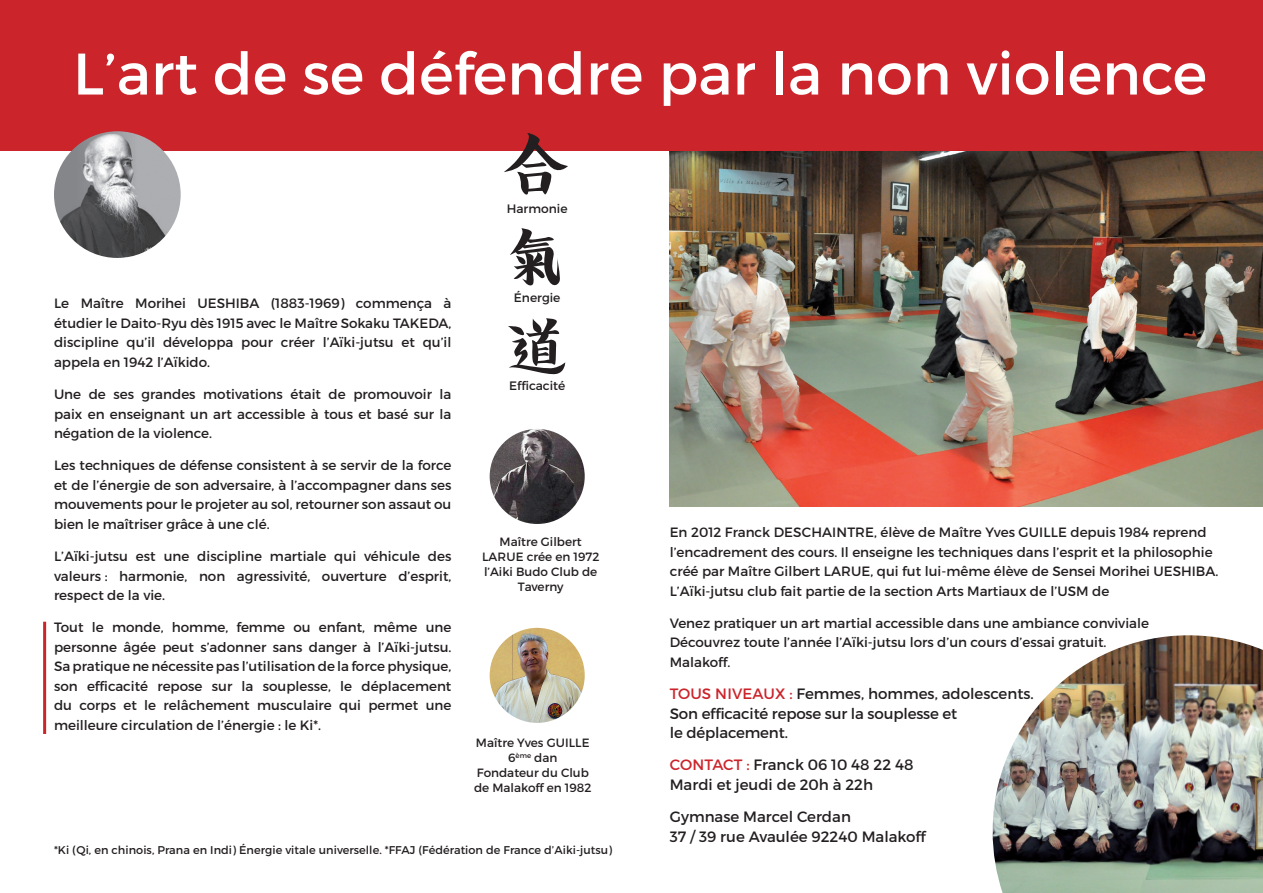
<style>
.page{position:relative;width:1263px;height:893px;background:#fff}
.page>*{position:absolute;margin:0;border:0;box-sizing:border-box;transform-origin:0 0}
.t1{font:58.5px "Montserrat";color:#fff}
.t2{font:15px/19.5px "Montserrat";color:#231f20}
.t3{font:13.5px/19.5px "Montserrat";color:#231f20;text-align:justify}
.t4{font:12.15px "Montserrat";color:#231f20}
.t5{font:12px/15px "Montserrat";color:#231f20;text-align:center}
.t6{font:11.25px "Montserrat";letter-spacing:.005em;color:#231f20}
.s1{color:#cb242b}
</style>
<div class="page">
<img style="left:669px;top:150px;width:594px;height:356px">
<div style="left:0;top:0;width:1263px;height:150px;background:#cb242b"></div>
<svg style="left:508px;top:318px;width:57px;height:57px"></svg>
<svg style="left:504px;top:133px;width:64px;height:62px"></svg>
<svg style="left:510px;top:228px;width:50px;height:58px"></svg>
<img style="left:54px;top:131px;width:127px;height:127px;border-radius:63px">
<img style="left:490px;top:429px;width:95px;height:95px;border-radius:48px">
<img style="left:490px;top:628px;width:95px;height:95px;border-radius:48px">
<img style="left:993px;top:635px;width:270px;height:258px">
<hr style="left:43px;top:622px;width:3px;height:112px;background:#cb242b">
<h1 class="t1" style="left:73px;top:38px;width:1136px">L’art de se défendre par la non violence</h1>
<p class="t4" style="left:507px;top:201px;width:62px">Harmonie</p>
<p class="t3" style="left:54px;top:294px;width:399px">Le Maître Morihei UESHIBA (1883-1969) commença à étudier le Daito-Ryu dès 1915 avec le Maître Sokaku TAKEDA, discipline qu’il développa pour créer l’Aïki-jutsu et qu’il appela en 1942 l’Aïkido.</p>
<p class="t3" style="left:54px;top:385px;width:399px">Une de ses grandes motivations était de promouvoir la paix en enseignant un art accessible à tous et basé sur la négation de la violence.</p>
<p class="t3" style="left:54px;top:456px;width:399px">Les techniques de défense consistent à se servir de la force et de l’énergie de son adversaire, à l’accompagner dans ses mouvements pour le projeter au sol, retourner son assaut ou bien le maîtriser grâce à une clé.</p>
<p class="t3" style="left:54px;top:547px;width:399px">L’Aïki-jutsu est une discipline martiale qui véhicule des valeurs : harmonie, non agressivité, ouverture d’esprit, respect de la vie.</p>
<p class="t3" style="left:54px;top:618px;width:399px">Tout le monde, homme, femme ou enfant, même une personne âgée peut s’adonner sans danger à l’Aïki-jutsu.<br>Sa pratique ne nécessite pas l’utilisation de la force physique, son efficacité repose sur la souplesse, le déplacement du corps et le relâchement musculaire qui permet une meilleure circulation de l’énergie : le Ki*.</p>
<p class="t4" style="left:514px;top:290px;width:48px">Énergie</p>
<p class="t4" style="left:509px;top:379px;width:58px">Efficacité</p>
<p class="t5" style="left:482px;top:534px;width:119px">Maître Gilbert<br>LARUE crée en 1972 l’Aiki Budo Club de<br>Taverny</p>
<p class="t5" style="left:474px;top:735px;width:119px">Maître Yves GUILLE<br>6<sup>ème</sup> dan<br>Fondateur du Club de Malakoff en 1982</p>
<p class="t6" style="left:54px;top:843px;width:560px">*Ki (Qi, en chinois, Prana en Indi) Énergie vitale universelle. *FFAJ (Fédération de France d’Aiki-jutsu)</p>
<p class="t3" style="left:670px;top:522px;width:550px;text-align:left">En 2012 Franck DESCHAINTRE, élève de Maître Yves GUILLE depuis 1984 reprend l’encadrement des cours. Il enseigne les techniques dans l’esprit et la philosophie créé par Maître Gilbert LARUE, qui fut lui-même élève de Sensei Morihei UESHIBA.<br>L’Aïki-jutsu club fait partie de la section Arts Martiaux de l’USM de</p>
<p class="t3" style="left:670px;top:613px;width:481px;text-align:left">Venez pratiquer un art martial accessible dans une ambiance conviviale<br>Découvrez toute l’année l’Aïki-jutsu lors d’un cours d’essai gratuit.<br>Malakoff.</p>
<p class="t2" style="left:670px;top:684px;width:366px"><span class="s1">TOUS NIVEAUX :</span> Femmes, hommes, adolescents.<br>Son efficacité repose sur la souplesse et<br>le déplacement.</p>
<p class="t2" style="left:670px;top:755px;width:245px"><span class="s1">CONTACT :</span> Franck 06 10 48 22 48<br>Mardi et jeudi de 20h à 22h</p>
<p class="t2" style="left:670px;top:807px;width:257px">Gymnase Marcel Cerdan<br>37 / 39 rue Avaulée 92240 Malakoff</p>
</div>
